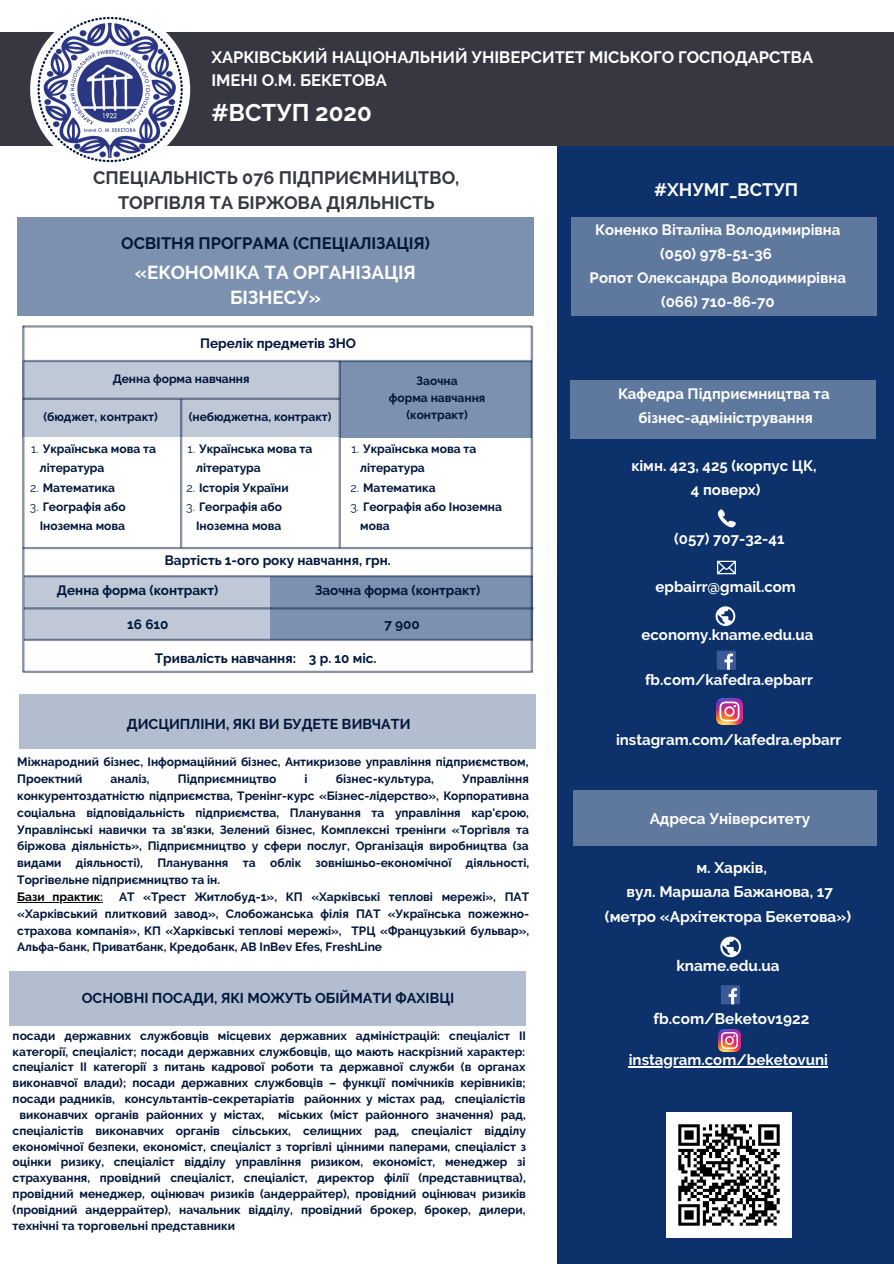
<style>
.page{position:relative;width:894px;height:1264px;background:#fff}
.page>*{position:absolute;margin:0;border:0;box-sizing:border-box;transform-origin:0 0}
.t1{font:700 24px "Raleway";color:#fff}
.t2{font:700 18.75px/25.2px "Raleway";color:#fff;text-align:center}
.t3{font:700 18px/25.2px "Raleway";color:#373741;text-align:center}
.t4{font:700 18px "Raleway";color:#fff}
.t5{font:700 16.5px/23px "Raleway";color:#fff}
.t6{font:700 16.5px "Raleway";color:#00173a}
.t7{font:700 15.3px/24.5px "Raleway";color:#fff;text-align:center}
.t8{font:700 15px/24.2px "Raleway";color:#fff;text-align:center}
.t9{font:700 14.25px "Raleway";color:#00173a}
.t10{font:700 13.5px "Raleway";color:#00173a}
.t11{font:700 12px/16.8px "Raleway";color:#00173a}
.s1{font-weight:400}
.s2{color:#000}
.s3{color:#0c316b}
</style>
<div class="page">
<div style="left:556px;top:98px;width:337px;height:1165px;background:#0c316b"></div>
<div style="left:0;top:32px;width:893px;height:114px;background:#373741"></div>
<svg style="left:30px;top:16px;width:160px;height:147px"></svg>
<img style="left:38px;top:19px;width:143px;height:140px">
<div style="left:571px;top:218px;width:305px;height:98px;background:#5f789e"></div>
<div style="left:570px;top:380px;width:305px;height:58px;background:#5f789e"></div>
<svg style="left:717px;top:509px;width:18px;height:18px"></svg>
<svg style="left:717px;top:560px;width:18px;height:14px"></svg>
<svg style="left:715px;top:606px;width:20px;height:20px"></svg>
<div style="left:20px;top:694px;width:516px;height:54px;background:#b2bed0"></div>
<div style="left:10px;top:971px;width:515px;height:54px;background:#b2bed0"></div>
<div style="left:716px;top:650px;width:19px;height:19px;background:#3d5a98"></div>
<svg style="left:724px;top:653px;width:8px;height:16px"></svg>
<img style="left:716px;top:698px;width:26px;height:26px">
<svg style="left:720px;top:936px;width:20px;height:21px"></svg>
<div style="left:720px;top:985px;width:19px;height:19px;background:#3d5a98"></div>
<svg style="left:728px;top:988px;width:8px;height:16px"></svg>
<img style="left:718px;top:1029px;width:22px;height:22px">
<div style="left:573px;top:790px;width:303px;height:56px;background:#5f789e"></div>
<hr style="left:628px;top:1066px;width:199px;height:1px;background:#fff">
<div style="left:17px;top:218px;width:516px;height:98px;background:#7c90af"></div>
<svg style="left:22px;top:325px;width:511px;height:348px"></svg>
<img style="left:666px;top:1112px;width:125px;height:125px">
<hr style="left:17px;top:902px;width:83px;height:1px;background:#000">
<h3 class="t5" style="left:211px;top:45px;width:603px">ХАРКІВСЬКИЙ НАЦІОНАЛЬНИЙ УНІВЕРСИТЕТ МІСЬКОГО ГОСПОДАРСТВА<br>ІМЕНІ О.М. БЕКЕТОВА</h3>
<h1 class="t1" style="left:211px;top:98px;width:162px">#ВСТУП 2020</h1>
<h3 class="t3" style="left:93px;top:165px;width:367px">СПЕЦІАЛЬНІСТЬ 076 ПІДПРИЄМНИЦТВО,<br>ТОРГІВЛЯ ТА БІРЖОВА ДІЯЛЬНІСТЬ</h3>
<h3 class="t6" style="left:121px;top:234px;width:310px">ОСВІТНЯ ПРОГРАМА (СПЕЦІАЛІЗАЦІЯ)</h3>
<h2 class="t2" style="left:135px;top:259px;width:282px">«ЕКОНОМІКА ТА ОРГАНІЗАЦІЯ<br>БІЗНЕСУ»</h2>
<p class="t10" style="left:200px;top:335px;width:157px">Перелік предметів ЗНО</p>
<p class="t11" style="left:113px;top:370px;width:138px">Денна форма навчання</p>
<p class="t11" style="left:43px;top:408px;width:116px">(бюджет, контракт)</p>
<p class="t11" style="left:189px;top:408px;width:144px">(небюджетна, контракт)</p>
<p class="t11" style="left:389px;top:371px;width:98px;line-height:17.4px;text-align:center">Заочна<br>форма навчання (контракт)</p>
<p class="t11" style="left:40px;top:439px;width:118px;line-height:19.4px;text-indent:-9px"><span class="s1">1.</span> Українська мова та література</p>
<p class="t11" style="left:30px;top:479px;width:87px"><span class="s1">2.</span> Математика</p>
<p class="t11" style="left:30px;top:497px;width:97px;line-height:19.4px;text-align:right"><span class="s1">3.</span> Географія або<br>Іноземна мова</p>
<p class="t11" style="left:196px;top:439px;width:118px;line-height:19.4px;text-indent:-9px"><span class="s1">1.</span> Українська мова та література</p>
<p class="t11" style="left:186px;top:479px;width:104px"><span class="s1">2.</span> Історія України</p>
<p class="t11" style="left:186px;top:497px;width:97px;line-height:19.4px;text-align:right"><span class="s1">3.</span> Географія або<br>Іноземна мова</p>
<p class="t11" style="left:360px;top:439px;width:118px;line-height:19.4px;text-indent:-9px"><span class="s1">1.</span> Українська мова та література</p>
<p class="t11" style="left:350px;top:479px;width:87px"><span class="s1">2.</span> Математика</p>
<p class="t11" style="left:360px;top:497px;width:143px;line-height:19.4px;text-indent:-10px"><span class="s1">3.</span> Географія або Іноземна мова</p>
<p class="t10" style="left:165px;top:552px;width:227px">Вартість 1-ого року навчання, грн.</p>
<p class="t10" style="left:57px;top:582px;width:163px">Денна форма (контракт)</p>
<p class="t10" style="left:315px;top:582px;width:167px">Заочна форма (контракт)</p>
<p class="t10" style="left:384px;top:616px;width:37px">7 900</p>
<p class="t10" style="left:127px;top:616px;width:43px">16 610</p>
<p class="t10" style="left:155px;top:650px;width:223px">Тривалість навчання: 3 р. 10 міс.</p>
<p class="t9" style="left:127px;top:715px;width:285px">ДИСЦИПЛІНИ, ЯКІ ВИ БУДЕТЕ ВИВЧАТИ</p>
<p class="t11" style="left:17px;top:753px;width:512px">Міжнародний бізнес, Інформаційний бізнес, Антикризове управління підприємством,<br>Проектний</p>
<p class="t11" style="left:111px;top:770px;width:41px">аналіз,</p>
<p class="t11" style="left:178px;top:770px;width:100px">Підприємництво</p>
<p class="t11" style="left:304px;top:770px;width:5px">і</p>
<p class="t11" style="left:336px;top:770px;width:99px">бізнес-культура,</p>
<p class="t11" style="left:17px;top:770px;width:513px;text-indent:444px">Управління конкурентоздатністю підприємства, Тренінг-курс «Бізнес-лідерство», Корпоративна соціальна відповідальність підприємства, Планування та управління кар'єрою, Управлінські навички та зв'язки, Зелений бізнес, Комплексні тренінги «Торгівля та біржова діяльність», Підприємництво у сфери послуг, Організація виробництва (за видами діяльності), Планування та облік зовнішньо-економічної діяльності, Торгівельне підприємництво та ін.<br><span class="s2">Бази практик</span><span class="s3">:</span></p>
<p class="t11" style="left:17px;top:888px;width:513px;text-align:justify;text-indent:102px">АТ «Трест Житлобуд-1», КП «Харківські теплові мережі», ПАТ «Харківський плитковий завод», Слобожанська філія ПАТ «Українська пожежно&shy;страхова компанія», КП «Харківські теплові мережі», ТРЦ «Французький бульвар», Альфа-банк, Приватбанк, Кредобанк, AB InBev Efes, FreshLine</p>
<p class="t9" style="left:82px;top:989px;width:374px">ОСНОВНІ ПОСАДИ, ЯКІ МОЖУТЬ ОБІЙМАТИ ФАХІВЦІ</p>
<p class="t11" style="left:13px;top:1027px;width:514px">посади державних службовців місцевих державних адміністрацій: спеціаліст II</p>
<p class="t11" style="left:13px;top:1042px;width:514px">категорії, спеціаліст; посади державних службовців, що мають наскрізний характер:</p>
<p class="t11" style="left:13px;top:1058px;width:514px">спеціаліст II категорії з питань кадрової роботи та державної служби (в органах</p>
<p class="t11" style="left:13px;top:1074px;width:514px">виконавчої влади); посади державних службовців – функції помічників керівників;</p>
<p class="t11" style="left:13px;top:1090px;width:514px">посади радників, консультантів-секретаріатів районних у містах рад, спеціалістів</p>
<p class="t11" style="left:19px;top:1106px;width:507px">виконавчих органів районних у містах, міських (міст районного значення) рад,</p>
<p class="t11" style="left:13px;top:1122px;width:514px">спеціалістів виконавчих органів сільських, селищних рад, спеціаліст відділу</p>
<p class="t11" style="left:13px;top:1137px;width:514px">економічної безпеки, економіст, спеціаліст з торгівлі цінними паперами, спеціаліст з</p>
<p class="t11" style="left:13px;top:1153px;width:514px">оцінки ризику, спеціаліст відділу управління ризиком, економіст, менеджер зі</p>
<p class="t11" style="left:13px;top:1169px;width:514px">страхування, провідний спеціаліст, спеціаліст, директор філії (представництва),</p>
<p class="t11" style="left:13px;top:1185px;width:514px">провідний менеджер, оцінювач ризиків (андеррайтер), провідний оцінювач ризиків</p>
<p class="t11" style="left:13px;top:1201px;width:514px">(провідний андеррайтер), начальник відділу, провідний брокер, брокер, дилери,</p>
<p class="t11" style="left:13px;top:1217px;width:224px">технічні та торговельні представники</p>
<h3 class="t4" style="left:654px;top:179px;width:145px">#ХНУМГ_ВСТУП</h3>
<p class="t8" style="left:589px;top:217px;width:258px">Коненко Віталіна Володимирівна (050) 978-51-36<br>Ропот Олександра Володимирівна (066) 710-86-70</p>
<p class="t8" style="left:618px;top:381px;width:213px">Кафедра Підприємництва та бізнес-адміністрування</p>
<p class="t8" style="left:631px;top:454px;width:187px">кімн. 423, 425 (корпус ЦК,<br>4 поверх)</p>
<p class="t8" style="left:674px;top:526px;width:112px">(057) 707-32-41</p>
<p class="t8" style="left:655px;top:574px;width:142px">epbairr@gmail.com</p>
<p class="t8" style="left:641px;top:622px;width:173px">economy.kname.edu.ua</p>
<p class="t8" style="left:645px;top:668px;width:169px">fb.com/kafedra.epbarr</p>
<p class="t8" style="left:616px;top:727px;width:227px">instagram.com/kafedra.epbarr</p>
<p class="t7" style="left:649px;top:806px;width:162px">Адреса Університету</p>
<p class="t7" style="left:604px;top:855px;width:247px">м. Харків,<br>вул. Маршала Бажанова, 17 (метро «Архітектора Бекетова»)</p>
<p class="t7" style="left:676px;top:953px;width:105px">kname.edu.ua</p>
<p class="t7" style="left:653px;top:1006px;width:157px">fb.com/Beketov1922</p>
<p class="t8" style="left:628px;top:1048px;width:201px">instagram.com/beketovuni</p>
</div>
